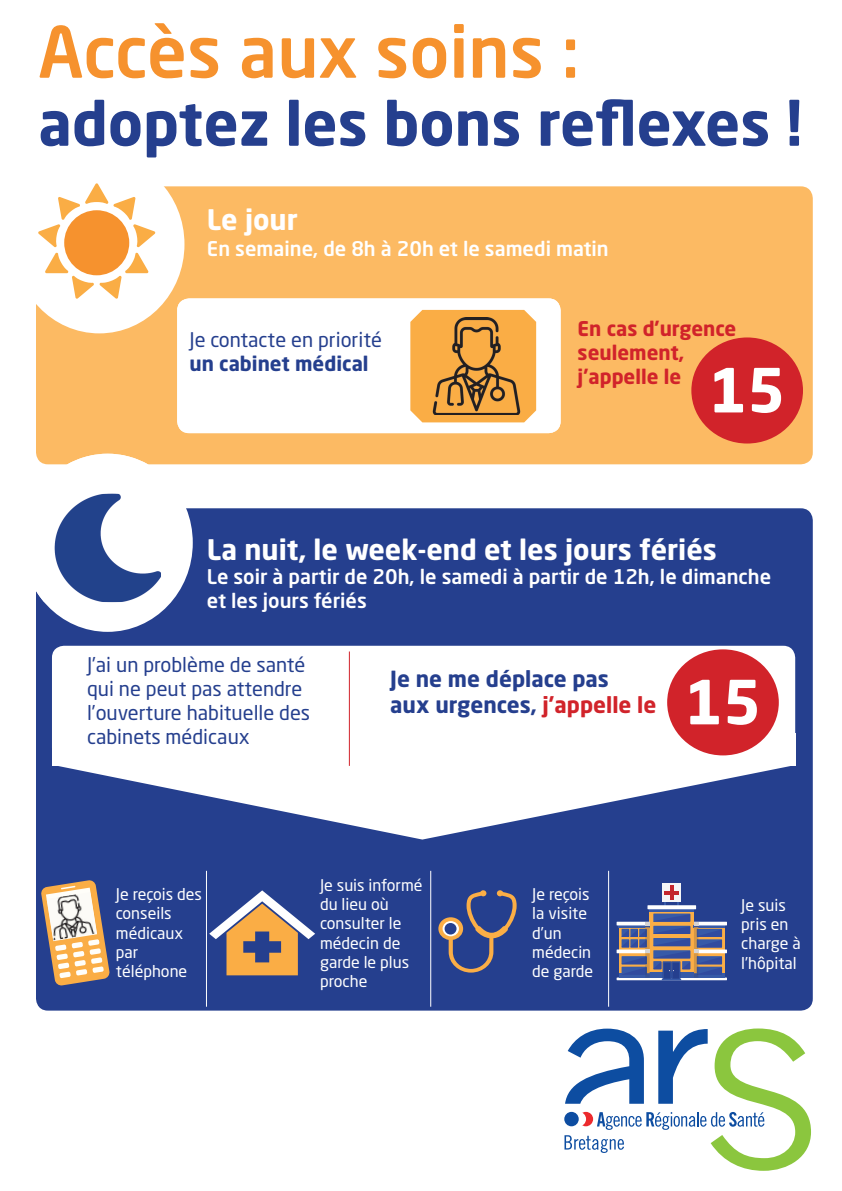
<style>
.page{position:relative;width:842px;height:1191px;background:#fff}
.page>*{position:absolute;margin:0;border:0;box-sizing:border-box;transform-origin:0 0}
.t1{font:500 70px "Neo Sans Std";color:#f6922e}
.t2{font:700 60px "Neo Sans Std";color:#253f8e}
.t3{font:700 60px "Neo Sans Std";color:#fff}
.t4{font:700 28px "Neo Sans Std";color:#fff}
.t5{font:700 22px/26.4px "Neo Sans Std";color:#253f8e}
.t6{font:20px/24px "Neo Sans Std";color:#253f8e}
.t7{font:500 20px/24px "Neo Sans Std";color:#fff}
.t8{font:700 20px/24px "Neo Sans Std";color:#d1232a}
.t9{font:700 20px "Neo Sans Std";color:#253f8e}
.t10{font:16px/19.2px "Neo Sans Std";color:#fff}
.s1{color:#d1232a}
</style>
<div class="page">
<div style="left:36px;top:186px;width:777px;height:278px;background:#fcba63"></div>
<div style="left:36px;top:508px;width:777px;height:502px;background:#253f8e;border-radius:12px"></div>
<div style="left:52px;top:733px;width:743px;height:33px;background:#fff"></div>
<div style="left:14px;top:155px;width:170px;height:178px;background:#fff;border-radius:50%"></div>
<div style="left:64px;top:210px;width:65px;height:65px;background:#f6922e;border-radius:50%"></div>
<svg style="left:45px;top:253px;width:103px;height:46px"></svg>
<svg style="left:38px;top:183px;width:117px;height:64px"></svg>
<svg style="left:22px;top:454px;width:171px;height:178px;fill:#fff"></svg>
<img style="left:26px;top:494px;width:11px;height:22px">
<div style="left:52px;top:646px;width:743px;height:113px;background:#fff;border-radius:12px"></div>
<svg style="left:41px;top:880px;width:69px;height:106px"></svg>
<img style="left:46px;top:892px;width:52px;height:48px">
<img style="left:47px;top:892px;width:50px;height:48px">
<svg style="left:209px;top:890px;width:106px;height:85px"></svg>
<div style="left:667px;top:649px;width:112px;height:106px;background:#d1232a;border-radius:50%"></div>
<hr style="left:206px;top:871px;width:1px;height:135px;background:#fff">
<hr style="left:608px;top:871px;width:1px;height:135px;background:#fff">
<hr style="left:349px;top:651px;width:1px;height:151px;background:#d1232a">
<svg style="left:564px;top:1028px;width:247px;height:142px"></svg>
<hr style="left:430px;top:871px;width:1px;height:135px;background:#fff">
<div style="left:650px;top:911px;width:44px;height:66px;background:#fbae46"></div>
<div style="left:662px;top:883px;width:19px;height:19px;background:#f4f5f6"></div>
<hr style="left:650px;top:909px;width:44px;height:2px;background:#375aa8">
<div style="left:653px;top:913px;width:37px;height:8px;background:#a38871"></div>
<svg style="left:647px;top:905px;width:49px;height:4px"></svg>
<hr style="left:670px;top:885px;width:3px;height:15px;background:#c3262d">
<svg style="left:664px;top:890px;width:15px;height:4px"></svg>
<svg style="left:617px;top:914px;width:110px;height:66px"></svg>
<svg style="left:438px;top:890px;width:79px;height:82px"></svg>
<svg style="left:443px;top:921px;width:16px;height:15px"></svg>
<div style="left:445px;top:923px;width:11px;height:11px;background:#253f8e;border-radius:50%"></div>
<div style="left:691px;top:337px;width:112px;height:106px;background:#d1232a;border-radius:50%"></div>
<svg style="left:58px;top:766px;width:732px;height:73px"></svg>
<div style="left:177px;top:298px;width:384px;height:135px;background:#fff;border-radius:12px"></div>
<svg style="left:410px;top:310px;width:126px;height:112px"></svg>
<img style="left:427px;top:317px;width:98px;height:98px">
<h1 class="t1" style="left:38px;top:8px;width:543px">Accès aux soins :</h1>
<h2 class="t2" style="left:38px;top:85px;width:766px">adoptez les bons reflexes !</h2>
<h3 class="t4" style="left:207px;top:202px;width:92px">Le jour</h3>
<p class="t7" style="left:207px;top:236px;width:403px">En semaine, de 8h à 20h et le samedi matin</p>
<p class="t6" style="left:190px;top:327px;width:194px">Je contacte en priorité</p>
<p class="t9" style="left:190px;top:350px;width:180px">un cabinet médical</p>
<p class="t8" style="left:578px;top:316px;width:160px">En cas d’urgence seulement, j’appelle le</p>
<h2 class="t3" style="left:708px;top:352px;width:79px">15</h2>
<h3 class="t4" style="left:207px;top:531px;width:511px">La nuit, le week-end et les jours fériés</h3>
<p class="t7" style="left:207px;top:564px;width:566px">Le soir à partir de 20h, le samedi à partir de 12h, le dimanche et les jours fériés</p>
<p class="t6" style="left:87px;top:652px;width:225px">J’ai un problème de santé qui ne peut pas attendre l’ouverture habituelle des cabinets médicaux</p>
<h3 class="t5" style="left:390px;top:665px;width:268px">Je ne me déplace pas<br>aux urgences, <span class="s1">j’appelle le</span></h3>
<h2 class="t3" style="left:684px;top:663px;width:79px">15</h2>
<p class="t10" style="left:116px;top:884px;width:88px">Je reçois des conseils médicaux par téléphone</p>
<p class="t10" style="left:320px;top:875px;width:104px">Je suis informé du lieu où consulter le médecin de garde le plus proche</p>
<p class="t10" style="left:532px;top:884px;width:62px">Je reçois la visite d’un médecin de garde</p>
<p class="t10" style="left:741px;top:895px;width:61px">Je suis pris en charge à l’hôpital</p>
</div>
